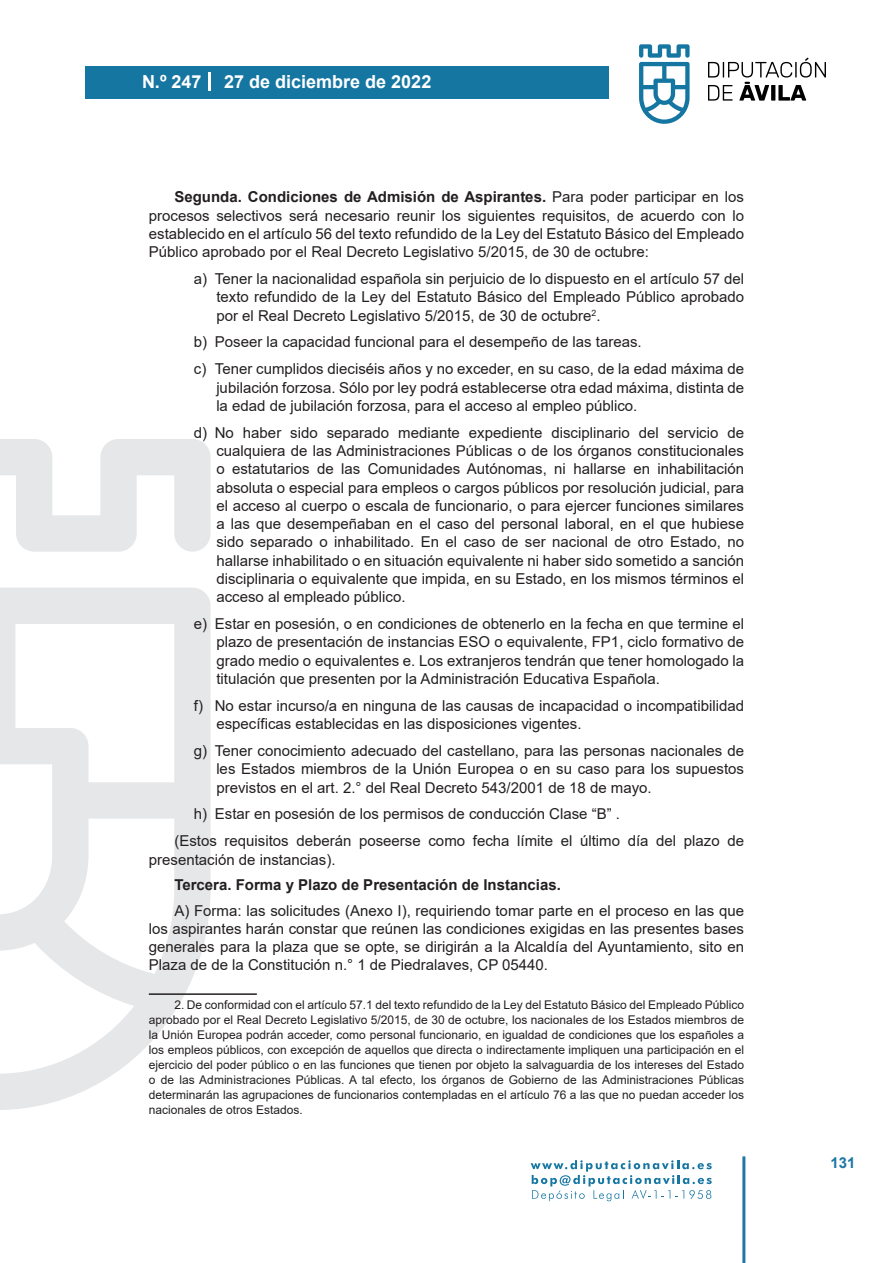
<style>
.page{position:relative;width:893px;height:1263px;background:#fff}
.page>*{position:absolute;margin:0;border:0;box-sizing:border-box;transform-origin:0 0}
.t1{font:700 18px "Arial";color:#fff}
.t2{font:15px/18.3px "Arial";color:#231f20;text-align:justify}
.t3{font:700 15px "Arial";color:#231f20}
.t4{font:700 15px "Arial";color:#1d76a4}
.t5{font:12px/15px "Arial";color:#231f20;text-align:justify}
.s1{font-weight:700}
</style>
<div class="page">
<svg style="left:531px;top:1160px;width:181px;height:41px"></svg>
<div style="left:85px;top:66px;width:523px;height:33px;background:#1676a2"></div>
<svg style="left:639px;top:44px;width:51px;height:80px"></svg>
<svg style="left:708px;top:58px;width:118px;height:43px"></svg>
<hr style="left:742px;top:1156px;width:3px;height:107px;background:#1d76a4">
<svg style="left:208px;top:72px;width:2px;height:18px"></svg>
<svg style="left:0;top:439px;width:211px;height:671px"></svg>
<hr style="left:149px;top:993px;width:108px;height:2px;background:#231f20">
<p class="t1" style="left:142px;top:69px;width:61px">N.º 247</p>
<p class="t1" style="left:224px;top:69px;width:209px">27 de diciembre de 2022</p>
<p class="t2" style="left:149px;top:188px;width:597px;text-indent:26px"><span class="s1">Segunda. Condiciones de Admisión de Aspirantes.</span> Para poder participar en los procesos selectivos será necesario reunir los siguientes requisitos, de acuerdo con lo establecido en el artículo 56 del texto refundido de la Ley del Estatuto Básico del Empleado Público aprobado por el Real Decreto Legislativo 5/2015, de 30 de octubre:</p>
<p class="t2" style="left:216px;top:269px;width:529px;text-indent:-22px">a) Tener la nacionalidad española sin perjuicio de lo dispuesto en el artículo 57 del texto refundido de la Ley del Estatuto Básico del Empleado Público aprobado por el Real Decreto Legislativo 5/2015, de 30 de octubre<sup>2</sup>.</p>
<p class="t2" style="left:194px;top:329px;width:552px;line-height:26.8px">b) Poseer la capacidad funcional para el desempeño de las tareas.<br>c) Tener cumplidos dieciséis años y no exceder, en su caso, de la edad máxima de</p>
<p class="t2" style="left:216px;top:378px;width:529px">jubilación forzosa. Sólo por ley podrá establecerse otra edad máxima, distinta de la edad de jubilación forzosa, para el acceso al empleo público.</p>
<p class="t2" style="left:216px;top:423px;width:529px;text-indent:-22px">d) No haber sido separado mediante expediente disciplinario del servicio de cualquiera de las Administraciones Públicas o de los órganos constitucionales o estatutarios de las Comunidades Autónomas, ni hallarse en inhabilitación absoluta o especial para empleos o cargos públicos por resolución judicial, para el acceso al cuerpo o escala de funcionario, o para ejercer funciones similares a las que desempeñaban en el caso del personal laboral, en el que hubiese sido separado o inhabilitado. En el caso de ser nacional de otro Estado, no hallarse inhabilitado o en situación equivalente ni haber sido sometido a sanción disciplinaria o equivalente que impida, en su Estado, en los mismos términos el acceso al empleado público.</p>
<p class="t2" style="left:216px;top:615px;width:529px;text-indent:-22px">e) Estar en posesión, o en condiciones de obtenerlo en la fecha en que termine el plazo de presentación de instancias ESO o equivalente, FP1, ciclo formativo de grado medio o equivalentes e. Los extranjeros tendrán que tener homologado la titulación que presenten por la Administración Educativa Española.</p>
<p class="t2" style="left:216px;top:696px;width:529px;text-indent:-22px">f) No estar incurso/a en ninguna de las causas de incapacidad o incompatibilidad específicas establecidas en las disposiciones vigentes.</p>
<p class="t2" style="left:216px;top:741px;width:529px;text-indent:-22px">g) Tener conocimiento adecuado del castellano, para las personas nacionales de les Estados miembros de la Unión Europea o en su caso para los supuestos previstos en el art. 2.° del Real Decreto 543/2001 de 18 de mayo.</p>
<p class="t2" style="left:174px;top:801px;width:571px;line-height:26.8px;text-indent:19px">h) Estar en posesión de los permisos de conducción Clase “B” .<br>(Estos requisitos deberán poseerse como fecha límite el último día del plazo de</p>
<p class="t2" style="left:149px;top:850px;width:188px">presentación de instancias).</p>
<p class="t3" style="left:174px;top:874px;width:388px">Tercera. Forma y Plazo de Presentación de Instancias.</p>
<p class="t2" style="left:149px;top:901px;width:597px;text-indent:26px">A) Forma: las solicitudes (Anexo I), requiriendo tomar parte en el proceso en las que los aspirantes harán constar que reúnen las condiciones exigidas en las presentes bases generales para la plaza que se opte, se dirigirán a la Alcaldía del Ayuntamiento, sito en Plaza de de la Constitución n.° 1 de Piedralaves, CP 05440.</p>
<p class="t5" style="left:149px;top:997px;width:597px;text-indent:26px">2. De conformidad con el artículo 57.1 del texto refundido de la Ley del Estatuto Básico del Empleado Público aprobado por el Real Decreto Legislativo 5/2015, de 30 de octubre, los nacionales de los Estados miembros de la Unión Europea podrán acceder, como personal funcionario, en igualdad de condiciones que los españoles a los empleos públicos, con excepción de aquellos que directa o indirectamente impliquen una participación en el ejercicio del poder público o en las funciones que tienen por objeto la salvaguardia de los intereses del Estado o de las Administraciones Públicas. A tal efecto, los órganos de Gobierno de las Administraciones Públicas determinarán las agrupaciones de funcionarios contempladas en el artículo 76 a las que no puedan acceder los nacionales de otros Estados.</p>
<p class="t4" style="left:831px;top:1152px;width:27px">131</p>
</div>
